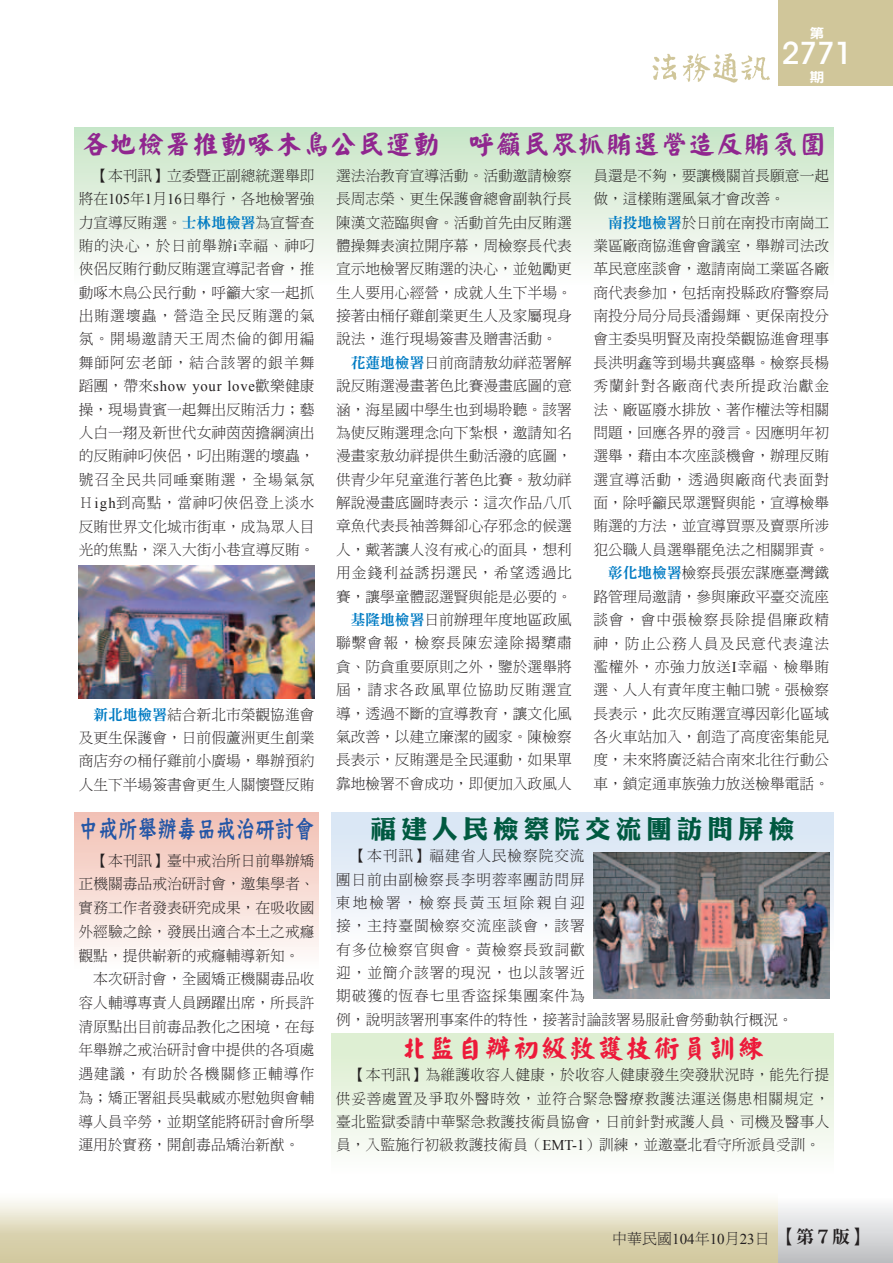
<style>
.page{position:relative;width:893px;height:1263px;background:#fff}
.page>*{position:absolute;margin:0;border:0;box-sizing:border-box;transform-origin:0 0}
.t1{font:500 30px "ITC Avant Garde Std";color:#fff}
.t2{font:25.5px "Yankai EG Ultra Big 5";letter-spacing:.08em;color:#90268f}
.t3{font:25.5px "DF Li King Hei Std W8";letter-spacing:.2em;color:#005940}
.t4{font:25.5px "Yankai EG Ultra Big 5";letter-spacing:.1em;color:#ed1a3a}
.t5{font:25.5px "DF Zong Kai Std W7";color:#2456a6;scale:.77 1}
.t6{font:15px "DF Ming Std W3";color:#231f20}
.t7{font:14.85px/23.4px "DF Ming Std W3";color:#231f20;text-align:justify}
.t8{font:14.85px/23.4px "DF Ming Std W3";letter-spacing:.06em;color:#231f20}
.t9{font:14.85px "DF Ming Std W3";letter-spacing:.07em;color:#231f20}
.t10{font:14.85px "Times New Roman";letter-spacing:.05em;color:#231f20}
.t11{font:13.5px "DF Hei Std W9";color:#fff;scale:1.11 1}
.s1{font-family:"Times New Roman"}
.s2{font-family:"DF Ming Std W9";color:#007bc3}
.s3{font-family:"DF Ming Std W3"}
.s4{font-family:"DF Ming Std W9";font-size:18px}
</style>
<div class="page">
<div style="left:778px;top:0;width:115px;height:85px;background:#d0c69a"></div>
<div style="left:0;top:1191px;width:893px;height:72px;background:linear-gradient(to bottom,#fefefc,#ccc191)"></div>
<img style="left:652px;top:53px;width:25px;height:27px">
<img style="left:682px;top:53px;width:28px;height:29px">
<img style="left:742px;top:55px;width:28px;height:25px">
<img style="left:710px;top:53px;width:32px;height:30px">
<div style="left:778px;top:1191px;width:115px;height:72px;background:linear-gradient(to bottom,#fff,#bdbec1)"></div>
<div style="left:74px;top:812px;width:245px;height:157px;background:linear-gradient(to bottom,#f1bfb2,#fefdfb)"></div>
<div style="left:74px;top:128px;width:759px;height:157px;background:linear-gradient(to bottom,#c8e5c6,#fefdfc)"></div>
<div style="left:332px;top:812px;width:501px;height:157px;background:linear-gradient(to bottom,#d3e1f0,#fff)"></div>
<div style="left:332px;top:1033px;width:501px;height:158px;background:linear-gradient(to bottom,#daedcd,#fff)"></div>
<img style="left:78px;top:566px;width:236px;height:132px">
<img style="left:593px;top:853px;width:236px;height:146px">
<p class="t11" style="left:810px;top:26px;width:15px">第</p>
<h1 class="t1" style="left:782px;top:35px;width:72px">2771</h1>
<p class="t11" style="left:810px;top:69px;width:15px">期</p>
<h2 class="t2" style="left:83px;top:131px;width:743px">各地檢署推動啄木鳥公民運動　呼籲民眾抓賄選營造反賄氛圍</h2>
<p class="t7" style="left:79px;top:163px;width:237px;text-indent:15px">【本刊訊】立委暨正副總統選舉即將在<span class="s1">105</span>年<span class="s1">1</span>月<span class="s1">16</span>日舉行，各地檢署強力宣導反賄選。<span class="s2">士林地檢署</span>為宣誓查賄的決心，於日前舉辦<span class="s1">i</span>幸福、神叼俠侶反賄行動反賄選宣導記者會，推動啄木鳥公民行動，呼籲大家一起抓出賄選壞蟲，營造全民反賄選的氣氛。開場邀請天王周杰倫的御用編舞師阿宏老師，結合該署的銀羊舞</p>
<p class="t10" style="left:79px;top:376px;width:237px"><span class="s3">蹈團，帶來</span>show your love<span class="s3">歡樂健康</span></p>
<p class="t7" style="left:79px;top:397px;width:237px">操，現場貴賓一起舞出反賄活力；藝人白一翔及新世代女神茵茵擔綱演出的反賄神叼俠侶，叼出賄選的壞蟲，號召全民共同唾棄賄選，全場氣氛Ｈ<span class="s1">igh</span>到高點，當神叼俠侶登上淡水反賄世界文化城市街車，成為眾人目光的焦點，深入大街小巷宣導反賄。</p>
<p class="t7" style="left:336px;top:163px;width:237px">選法治教育宣導活動。活動邀請檢察</p>
<p class="t7" style="left:336px;top:187px;width:237px">長周志榮、更生保護會總會副執行長</p>
<p class="t7" style="left:336px;top:210px;width:237px">陳漢文蒞臨與會。活動首先由反賄選</p>
<p class="t7" style="left:336px;top:234px;width:237px">體操舞表演拉開序幕，周檢察長代表</p>
<p class="t7" style="left:336px;top:257px;width:237px">宣示地檢署反賄選的決心，並勉勵更</p>
<p class="t7" style="left:336px;top:280px;width:237px">生人要用心經營，成就人生下半場。</p>
<p class="t7" style="left:336px;top:304px;width:237px">接著由桶仔雞創業更生人及家屬現身</p>
<p class="t7" style="left:336px;top:327px;width:222px">說法，進行現場簽書及贈書活動。</p>
<p class="t7" style="left:351px;top:350px;width:223px"><span class="s2">花蓮地檢署</span>日前商請敖幼祥蒞署解</p>
<p class="t7" style="left:336px;top:374px;width:237px">說反賄選漫畫著色比賽漫畫底圖的意</p>
<p class="t7" style="left:336px;top:397px;width:237px">涵，海星國中學生也到場聆聽。該署</p>
<p class="t7" style="left:336px;top:421px;width:237px">為使反賄選理念向下紮根，邀請知名</p>
<p class="t7" style="left:336px;top:444px;width:237px">漫畫家敖幼祥提供生動活潑的底圖，</p>
<p class="t7" style="left:336px;top:467px;width:237px">供青少年兒童進行著色比賽。敖幼祥</p>
<p class="t7" style="left:336px;top:491px;width:237px">解說漫畫底圖時表示：這次作品八爪</p>
<p class="t7" style="left:336px;top:514px;width:237px">章魚代表長袖善舞卻心存邪念的候選</p>
<p class="t7" style="left:336px;top:538px;width:237px">人，戴著讓人沒有戒心的面具，想利</p>
<p class="t9" style="left:336px;top:565px;width:237px">用金錢利益誘拐選民，希望透過比</p>
<p class="t7" style="left:336px;top:584px;width:237px">賽，讓學童體認選賢與能是必要的。</p>
<p class="t7" style="left:351px;top:608px;width:223px"><span class="s2">基隆地檢署</span>日前辦理年度地區政風</p>
<p class="t9" style="left:336px;top:635px;width:237px">聯繫會報，檢察長陳宏達除揭櫫肅</p>
<p class="t7" style="left:336px;top:655px;width:237px">貪、防貪重要原則之外，鑒於選舉將</p>
<p class="t9" style="left:336px;top:682px;width:237px">屆，請求各政風單位協助反賄選宣</p>
<p class="t7" style="left:336px;top:701px;width:237px">導，透過不斷的宣導教育，讓文化風</p>
<p class="t7" style="left:336px;top:725px;width:237px">氣改善，以建立廉潔的國家。陳檢察</p>
<p class="t7" style="left:336px;top:748px;width:237px">長表示，反賄選是全民運動，如果單</p>
<p class="t7" style="left:336px;top:771px;width:237px">靠地檢署不會成功，即便加入政風人</p>
<p class="t7" style="left:593px;top:163px;width:237px">員還是不夠，要讓機關首長願意一起做，這樣賄選風氣才會改善。</p>
<p class="t7" style="left:593px;top:210px;width:237px;text-align:right"><span class="s2">南投地檢署</span>於日前在南投市南崗工業區廠商協進會會議室，舉辦司法改革民意座談會，邀請南崗工業區各廠商代表參加，包括南投縣政府警察局南投分局分局長潘鍚輝、更保南投分會主委吳明賢及南投榮觀協進會理事長洪明鑫等到場共襄盛舉。檢察長楊秀蘭針對各廠商代表所提政治獻金法、廠區廢水排放、著作權法等相關問題，回應各界的發言。因應明年初選舉，藉由本次座談機會，辦理反賄選宣導活動，透過與廠商代表面對面，除呼籲民眾選賢與能，宣導檢舉賄選的方法，並宣導買票及賣票所涉犯公職人員選舉罷免法之相關罪責。<span class="s2">彰化地檢署</span>檢察長張宏謀應臺灣鐵路管理局邀請，參與廉政平臺交流座談會，會中張檢察長除提倡廉政精神，防止公務人員及民意代表違法濫權外，亦強力放送<span class="s1">I</span>幸福、檢舉賄選、人人有責年度主軸口號。張檢察長表示，此次反賄選宣導因彰化區域各火車站加入，創造了高度密集能見度，未來將廣泛結合南來北往行動公車，鎖定通車族強力放送檢舉電話。</p>
<h2 class="t3" style="left:371px;top:815px;width:425px">福建人民檢察院交流團訪問屏檢</h2>
<p class="t8" style="left:336px;top:844px;width:458px;text-indent:16px">【本刊訊】福建省人民檢察院交流<br>團日前由副檢察長李明蓉率團訪問屏<br>東地檢署，檢察長黃玉垣除親自迎<br>接，主持臺閩檢察交流座談會，該署<br>有多位檢察官與會。黃檢察長致詞歡<br>迎，並簡介該署的現況，也以該署近<br>期破獲的恆春七里香盜採集團案件為<br>例，說明該署刑事案件的特性，接著討論該署易服社會勞動執行概況。</p>
<h2 class="t4" style="left:401px;top:1035px;width:364px">北監自辦初級救護技術員訓練</h2>
<p class="t7" style="left:336px;top:1063px;width:495px;text-indent:15px">【本刊訊】為維護收容人健康，於收容人健康發生突發狀況時，能先行提供妥善處置及爭取外醫時效，並符合緊急醫療救護法運送傷患相關規定，臺北監獄委請中華緊急救護技術員協會，日前針對戒護人員、司機及醫事人員，入監施行初級救護技術員（<span class="s1">EMT-1</span>）訓練，並邀臺北看守所派員受訓。</p>
<p class="t7" style="left:79px;top:702px;width:237px;text-indent:15px"><span class="s2">新北地檢署</span>結合新北市榮觀協進會及更生保護會，日前假蘆洲更生創業商店夯の桶仔雞前小廣場，舉辦預約人生下半場簽書會更生人關懷暨反賄</p>
<h2 class="t5" style="left:79px;top:815px;width:308px">中戒所舉辦毒品戒治研討會</h2>
<p class="t7" style="left:79px;top:848px;width:238px;text-indent:15px">【本刊訊】臺中戒治所日前舉辦矯正機關毒品戒治研討會，邀集學者、實務工作者發表研究成果，在吸收國外經驗之餘，發展出適合本土之戒癮觀點，提供嶄新的戒癮輔導新知。</p>
<p class="t7" style="left:78px;top:967px;width:238px;text-indent:15px">本次研討會，全國矯正機關毒品收容人輔導專責人員踴躍出席，所長許清原點出目前毒品教化之困境，在每年舉辦之戒治研討會中提供的各項處遇建議，有助於各機關修正輔導作為；矯正署組長吳載威亦慰勉與會輔導人員辛勞，並期望能將研討會所學運用於實務，開創毒品矯治新猷。</p>
<p class="t6" style="left:612px;top:1230px;width:258px">中華民國<span class="s1">104</span>年<span class="s1">10</span>月<span class="s1">23</span>日<span class="s4">【第７版】</span></p>
</div>
